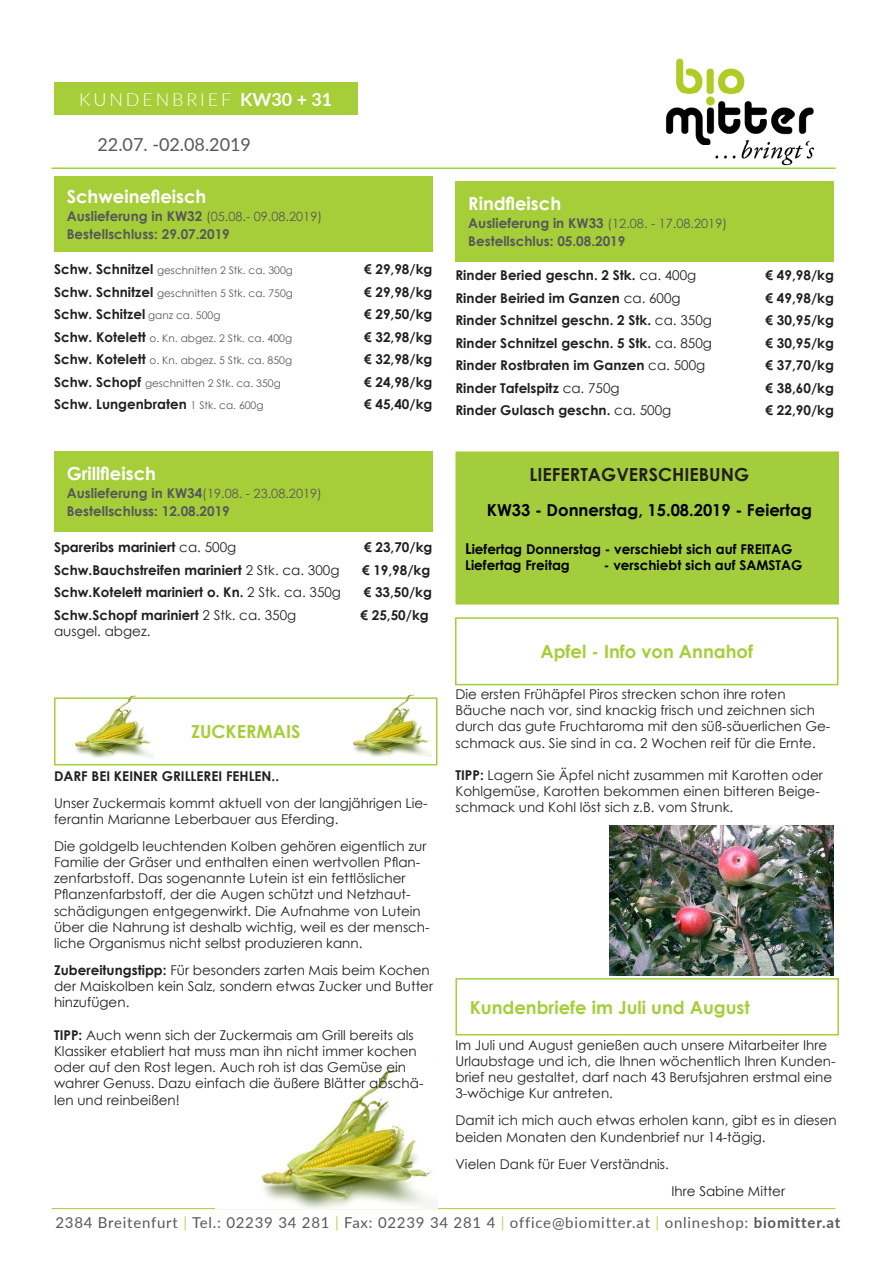
<style>
.page{position:relative;width:893px;height:1263px;background:#fff}
.page>*{position:absolute;margin:0;border:0;box-sizing:border-box;transform-origin:0 0}
.t1{font:700 18px "Century Gothic";color:#a6ce39}
.t2{font:700 18px "Century Gothic";color:#fff}
.t3{font:700 18px "Century Gothic";color:#231f20}
.t4{font:300 18px "Lato";letter-spacing:.16em;color:#fff}
.t5{font:18px "Lato";color:#57585a}
.t6{font:700 16.5px "Century Gothic";color:#000}
.t7{font:15px "Lato";letter-spacing:.05em;color:#57585a}
.t8{font:13.5px/16.2px "Century Gothic";color:#231f20}
.t9{font:700 13.5px "Century Gothic";color:#231f20}
.t10{font:700 13.5px "Century Gothic";color:#000}
.t11{font:700 13.5px "Century Gothic";color:#57585a}
.t12{font:12.75px "Century Gothic";color:#57585a}
.t13{font:10.5px "Century Gothic";color:#57585a}
.s1{font-weight:700}
.s2{font-weight:700;font-size:13.5px}
.s3{font-weight:700;font-size:13.5px;color:#231f20}
.s4{font-weight:400;font-size:10.5px;color:#57585a}
.s5{font-weight:400}
.s6{font-size:15px}
.s7{color:#b6d65f}
</style>
<div class="page">
<img style="left:665px;top:58px;width:171px;height:111px">
<div style="left:54px;top:82px;width:304px;height:33px;background:#a6ce39"></div>
<hr style="left:52px;top:167px;width:783px;height:2px;background:#a6ce39">
<hr style="left:52px;top:1208px;width:783px;height:1px;background:#a6ce39">
<img style="left:609px;top:826px;width:224px;height:149px">
<div style="left:455px;top:617px;width:383px;height:68px;border:2px solid #a6ce39"></div>
<div style="left:54px;top:176px;width:378px;height:76px;background:#a6ce39"></div>
<img style="left:215px;top:1069px;width:222px;height:140px">
<img style="left:74px;top:695px;width:79px;height:62px">
<img style="left:352px;top:694px;width:80px;height:63px">
<div style="left:54px;top:451px;width:378px;height:80px;background:#a6ce39"></div>
<div style="left:455px;top:181px;width:379px;height:80px;background:#a6ce39"></div>
<div style="left:455px;top:978px;width:384px;height:57px;border:2px solid #a6ce39"></div>
<div style="left:455px;top:451px;width:384px;height:153px;background:#a3cd3c;border:2px solid #a3cd3c"></div>
<div style="left:54px;top:697px;width:383px;height:68px;border:2px solid #a6ce39"></div>
<p class="t4" style="left:79px;top:87px;width:255px">KUNDENBRIEF <span class="s1">KW30 + 31</span></p>
<p class="t5" style="left:98px;top:132px;width:155px">22.07. -02.08.2019</p>
<p class="t2" style="left:67px;top:183px;width:141px">Schweinefleisch</p>
<p class="t12" style="left:67px;top:208px;width:257px"><span class="s2">Auslieferung in KW32</span> (05.08.- 09.08.2019)</p>
<p class="t11" style="left:67px;top:224px;width:165px">Bestellschluss: 29.07.2019</p>
<p class="t13" style="left:54px;top:263px;width:240px"><span class="s3">Schw. Schnitzel</span> geschnitten 2 Stk. ca. 300g</p>
<p class="t9" style="left:364px;top:259px;width:70px">€ 29,98/kg</p>
<p class="t13" style="left:54px;top:286px;width:240px"><span class="s3">Schw. Schnitzel</span> geschnitten 5 Stk. ca. 750g</p>
<p class="t9" style="left:364px;top:282px;width:70px">€ 29,98/kg</p>
<p class="t9" style="left:54px;top:304px;width:168px">Schw. Schitzel <span class="s4">ganz ca. 500g</span></p>
<p class="t9" style="left:364px;top:304px;width:70px">€ 29,50/kg</p>
<p class="t13" style="left:54px;top:331px;width:240px"><span class="s3">Schw. Kotelett</span> o. Kn. abgez. 2 Stk. ca. 400g</p>
<p class="t9" style="left:364px;top:327px;width:70px">€ 32,98/kg</p>
<p class="t13" style="left:54px;top:353px;width:240px"><span class="s3">Schw. Kotelett</span> o. Kn. abgez. 5 Stk. ca. 850g</p>
<p class="t9" style="left:364px;top:349px;width:70px">€ 32,98/kg</p>
<p class="t13" style="left:54px;top:376px;width:228px"><span class="s3">Schw. Schopf</span> geschnitten 2 Stk. ca. 350g</p>
<p class="t9" style="left:364px;top:372px;width:70px">€ 24,98/kg</p>
<p class="t9" style="left:54px;top:394px;width:211px">Schw. Lungenbraten <span class="s4">1 Stk. ca. 600g</span></p>
<p class="t9" style="left:364px;top:394px;width:70px">€ 45,40/kg</p>
<p class="t2" style="left:67px;top:460px;width:91px">Grillfleisch</p>
<p class="t12" style="left:67px;top:484px;width:257px"><span class="s2">Auslieferung in KW34</span>(19.08. - 23.08.2019)</p>
<p class="t11" style="left:67px;top:501px;width:165px">Bestellschluss: 12.08.2019</p>
<p class="t9" style="left:54px;top:537px;width:184px">Spareribs mariniert <span class="s5">ca. 500g</span></p>
<p class="t9" style="left:364px;top:537px;width:70px">€ 23,70/kg</p>
<p class="t9" style="left:54px;top:560px;width:287px">Schw.Bauchstreifen mariniert <span class="s5">2 Stk. ca. 300g</span></p>
<p class="t9" style="left:362px;top:560px;width:70px">€ 19,98/kg</p>
<p class="t9" style="left:54px;top:582px;width:289px">Schw.Kotelett mariniert o. Kn. <span class="s5">2 Stk. ca. 350g</span></p>
<p class="t9" style="left:364px;top:582px;width:70px">€ 33,50/kg</p>
<p class="t9" style="left:54px;top:605px;width:244px">Schw.Schopf mariniert <span class="s5">2 Stk. ca. 350g</span></p>
<p class="t9" style="left:360px;top:605px;width:70px">€ 25,50/kg</p>
<p class="t8" style="left:54px;top:623px;width:98px">ausgel. abgez.</p>
<p class="t1" style="left:191px;top:718px;width:111px">ZUCKERMAIS</p>
<p class="t9" style="left:54px;top:765px;width:227px">DARF BEI KEINER GRILLEREI FEHLEN..</p>
<p class="t8" style="left:54px;top:794px;width:375px">Unser Zuckermais kommt aktuell von der langjährigen Lie&shy;ferantin Marianne Leberbauer aus Eferding.</p>
<p class="t8" style="left:54px;top:837px;width:377px">Die goldgelb leuchtenden Kolben gehören eigentlich zur Familie der Gräser und enthalten einen wertvollen Pflan&shy;zenfarbstoff. Das sogenannte Lutein ist ein fettlöslicher Pflanzenfarbstoff, der die Augen schützt und Netzhaut&shy;schädigungen entgegenwirkt. Die Aufnahme von Lutein über die Nahrung ist deshalb wichtig, weil es der mensch&shy;liche Organismus nicht selbst produzieren kann.</p>
<p class="t8" style="left:54px;top:962px;width:381px"><span class="s1">Zubereitungstipp:</span> Für besonders zarten Mais beim Kochen der Maiskolben kein Salz, sondern etwas Zucker und Butter hinzufügen.</p>
<p class="t8" style="left:54px;top:1026px;width:371px"><span class="s1">TIPP:</span> Auch wenn sich der Zuckermais am Grill bereits als Klassiker etabliert hat muss man ihn nicht immer kochen oder auf den Rost legen. Auch roh ist das Gemüse ein wahrer Genuss. Dazu einfach die äußere Blätter abschä&shy;len und reinbeißen!</p>
<p class="t2" style="left:468px;top:190px;width:94px">Rindfleisch</p>
<p class="t12" style="left:468px;top:214px;width:260px"><span class="s2">Auslieferung in KW33</span> (12.08. - 17.08.2019)</p>
<p class="t11" style="left:468px;top:231px;width:159px">Bestellschlus: 05.08.2019</p>
<p class="t9" style="left:455px;top:265px;width:242px">Rinder Beried geschn. 2 Stk. <span class="s5">ca. 400g</span></p>
<p class="t9" style="left:766px;top:265px;width:70px">€ 49,98/kg</p>
<p class="t9" style="left:455px;top:287px;width:227px">Rinder Beiried im Ganzen <span class="s5">ca. 600g</span></p>
<p class="t9" style="left:766px;top:287px;width:70px">€ 49,98/kg</p>
<p class="t9" style="left:455px;top:310px;width:258px">Rinder Schnitzel geschn. 2 Stk. <span class="s5">ca. 350g</span></p>
<p class="t9" style="left:766px;top:310px;width:70px">€ 30,95/kg</p>
<p class="t9" style="left:455px;top:332px;width:258px">Rinder Schnitzel geschn. 5 Stk. <span class="s5">ca. 850g</span></p>
<p class="t9" style="left:766px;top:332px;width:70px">€ 30,95/kg</p>
<p class="t9" style="left:455px;top:355px;width:251px">Rinder Rostbraten im Ganzen <span class="s5">ca. 500g</span></p>
<p class="t9" style="left:766px;top:355px;width:70px">€ 37,70/kg</p>
<p class="t9" style="left:455px;top:377px;width:166px">Rinder Tafelspitz <span class="s5">ca. 750g</span></p>
<p class="t9" style="left:766px;top:377px;width:70px">€ 38,60/kg</p>
<p class="t9" style="left:455px;top:400px;width:217px">Rinder Gulasch geschn. <span class="s5">ca. 500g</span></p>
<p class="t9" style="left:766px;top:400px;width:70px">€ 22,90/kg</p>
<p class="t3" style="left:530px;top:460px;width:221px">LIEFERTAGVERSCHIEBUNG</p>
<p class="t6" style="left:487px;top:498px;width:327px">KW33 - Donnerstag, 15.08.2019 - Feiertag</p>
<p class="t10" style="left:465px;top:539px;width:329px"><span class="s6">L</span>iefertag Donnerstag - verschiebt sich auf FREITAG</p>
<p class="t10" style="left:465px;top:555px;width:106px">Liefertag Freitag</p>
<p class="t10" style="left:604px;top:555px;width:200px">- verschiebt sich auf SAMSTAG</p>
<p class="t1" style="left:540px;top:638px;width:214px">Apfel - Info von Annahof</p>
<p class="t8" style="left:455px;top:686px;width:376px">Die ersten Frühäpfel Piros strecken schon ihre roten Bäuche nach vor, sind knackig frisch und zeichnen sich durch das gute Fruchtaroma mit den süß-säuerlichen Ge&shy;schmack aus. Sie sind in ca. 2 Wochen reif für die Ernte.</p>
<p class="t8" style="left:455px;top:767px;width:369px"><span class="s1">TIPP:</span> Lagern Sie Äpfel nicht zusammen mit Karotten oder<br>Kohlgemüse, Karotten bekommen einen bitteren Beige&shy;schmack und Kohl löst sich z.B. vom Strunk.</p>
<p class="t1" style="left:470px;top:993px;width:282px">Kundenbriefe im Juli und August</p>
<p class="t8" style="left:455px;top:1037px;width:382px">Im Juli und August genießen auch unsere Mitarbeiter Ihre Urlaubstage und ich, die Ihnen wöchentlich Ihren Kunden&shy;brief neu gestaltet, darf nach 43 Berufsjahren erstmal eine 3-wöchige Kur antreten.</p>
<p class="t8" style="left:455px;top:1112px;width:383px">Damit ich mich auch etwas erholen kann, gibt es in diesen beiden Monaten den Kundenbrief nur 14-tägig.</p>
<p class="t8" style="left:455px;top:1155px;width:215px">Vielen Dank für Euer Verständnis.</p>
<p class="t8" style="left:671px;top:1182px;width:115px">Ihre Sabine Mitter</p>
<p class="t7" style="left:55px;top:1212px;width:786px">2384 Breitenfurt <span class="s7">|</span> Tel.: 02239 34 281 <span class="s7">|</span> Fax: 02239 34 281 4 <span class="s7">|</span> office@biomitter.at <span class="s7">|</span> onlineshop: <span class="s1">biomitter.at</span></p>
</div>
